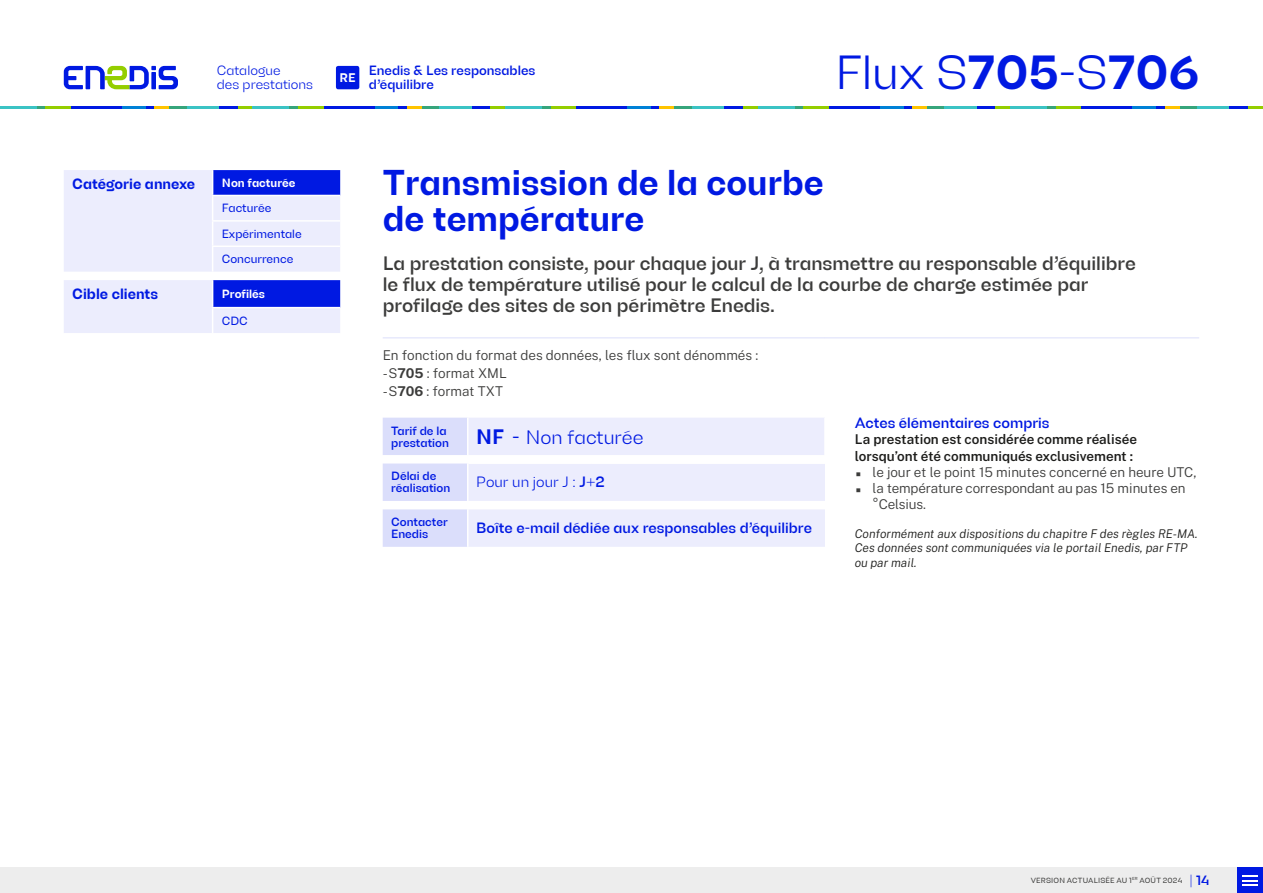
<style>
.page{position:relative;width:1263px;height:893px;background:#fff}
.page>*{position:absolute;margin:0;border:0;box-sizing:border-box;transform-origin:0 0}
.PRÉAMBULE{font:300 48px "Enedis";color:#0019e2}
.PRÉAMBULE-2{font:700 36px "Enedis";color:#0019e2}
.a_Description{font:500 19.5px/21px "Enedis";color:#3c3c3b}
.textes_fiche{font:300 19.5px "Enedis";color:#0019e2}
.t1{font:700 19.5px "Enedis";color:#fff;scale:3 1}
.description-b{font:500 15px "Enedis";color:#0019e2}
.description-b-2{font:700 15px "Enedis";color:#0019e2}
.description-b-3{font:300 15px "Enedis";color:#0019e2}
.a_Description-2{font:300 13.5px/16.2px "Public Sans";color:#3c3c3b}
.description-b-4{font:600 13.5px/16.2px "Public Sans";color:#1d1d1b}
.t2{font:500 13.5px/14.1px "Enedis";color:#0019e2}
.t3{font:300 13.5px/14.1px "Enedis";color:#0019e2}
.t4{font:700 12.6px "Enedis";color:#fff}
.description-b-5{font:italic 300 12px/14.4px "Public Sans";color:#1d1d1b}
.description-b-6{font:500 12px/12px "Enedis";color:#0019e2}
.t5{font:12px "Enedis";color:#0019e2}
.t6{font:700 12px "Enedis";color:#fff}
.t7{font:7.5px "Enedis";letter-spacing:.025em;color:#3c3c3b}
.s1{font-weight:700}
.s2{font-weight:700;font-size:21px}
.s3{font-weight:400;font-size:21px}
.s4{font-weight:500}
.s5{font-weight:100}
</style>
<div class="page">
<svg style="left:64px;top:66px;width:114px;height:23px"></svg>
<svg style="left:37px;top:106px;width:8px;height:3px"></svg>
<hr style="left:45px;top:106px;width:26px;height:3px;background:#94ce00">
<hr style="left:169px;top:106px;width:18px;height:3px;background:#36a57b">
<svg style="left:146px;top:106px;width:8px;height:3px"></svg>
<hr style="left:154px;top:106px;width:15px;height:3px;background:#ffc400">
<hr style="left:122px;top:106px;width:24px;height:3px;background:#0081d6">
<hr style="left:187px;top:106px;width:32px;height:3px;background:#3bc3c4">
<hr style="left:219px;top:106px;width:19px;height:3px;background:#0019e2">
<hr style="left:238px;top:106px;width:15px;height:3px;background:#94ce00">
<hr style="left:71px;top:106px;width:51px;height:3px;background:#0019e2">
<hr style="left:0;top:106px;width:37px;height:3px;background:#3bc3c4">
<svg style="left:289px;top:106px;width:9px;height:3px"></svg>
<hr style="left:298px;top:106px;width:26px;height:3px;background:#94ce00">
<hr style="left:422px;top:106px;width:17px;height:3px;background:#36a57b">
<svg style="left:398px;top:106px;width:9px;height:3px"></svg>
<hr style="left:407px;top:106px;width:15px;height:3px;background:#ffc400">
<hr style="left:374px;top:106px;width:24px;height:3px;background:#0081d6">
<hr style="left:439px;top:106px;width:33px;height:3px;background:#3bc3c4">
<hr style="left:472px;top:106px;width:18px;height:3px;background:#0019e2">
<hr style="left:490px;top:106px;width:15px;height:3px;background:#94ce00">
<hr style="left:324px;top:106px;width:50px;height:3px;background:#0019e2">
<hr style="left:253px;top:106px;width:36px;height:3px;background:#3bc3c4">
<svg style="left:542px;top:106px;width:9px;height:3px"></svg>
<hr style="left:551px;top:106px;width:25px;height:3px;background:#94ce00">
<hr style="left:674px;top:106px;width:18px;height:3px;background:#36a57b">
<svg style="left:651px;top:106px;width:8px;height:3px"></svg>
<hr style="left:659px;top:106px;width:15px;height:3px;background:#ffc400">
<hr style="left:627px;top:106px;width:24px;height:3px;background:#0081d6">
<hr style="left:692px;top:106px;width:32px;height:3px;background:#3bc3c4">
<hr style="left:724px;top:106px;width:19px;height:3px;background:#0019e2">
<hr style="left:743px;top:106px;width:15px;height:3px;background:#94ce00">
<hr style="left:576px;top:106px;width:51px;height:3px;background:#0019e2">
<hr style="left:505px;top:106px;width:37px;height:3px;background:#3bc3c4">
<svg style="left:794px;top:106px;width:9px;height:3px"></svg>
<hr style="left:803px;top:106px;width:26px;height:3px;background:#94ce00">
<hr style="left:927px;top:106px;width:18px;height:3px;background:#36a57b">
<svg style="left:903px;top:106px;width:9px;height:3px"></svg>
<hr style="left:912px;top:106px;width:15px;height:3px;background:#ffc400">
<hr style="left:880px;top:106px;width:23px;height:3px;background:#0081d6">
<hr style="left:945px;top:106px;width:32px;height:3px;background:#3bc3c4">
<hr style="left:977px;top:106px;width:18px;height:3px;background:#0019e2">
<hr style="left:995px;top:106px;width:15px;height:3px;background:#94ce00">
<hr style="left:829px;top:106px;width:51px;height:3px;background:#0019e2">
<hr style="left:758px;top:106px;width:36px;height:3px;background:#3bc3c4">
<svg style="left:1047px;top:106px;width:9px;height:3px"></svg>
<hr style="left:1056px;top:106px;width:25px;height:3px;background:#94ce00">
<hr style="left:1179px;top:106px;width:18px;height:3px;background:#36a57b">
<svg style="left:1156px;top:106px;width:9px;height:3px"></svg>
<hr style="left:1165px;top:106px;width:14px;height:3px;background:#ffc400">
<hr style="left:1132px;top:106px;width:24px;height:3px;background:#0081d6">
<hr style="left:1197px;top:106px;width:32px;height:3px;background:#3bc3c4">
<hr style="left:1229px;top:106px;width:19px;height:3px;background:#0019e2">
<hr style="left:1248px;top:106px;width:15px;height:3px;background:#94ce00">
<hr style="left:1081px;top:106px;width:51px;height:3px;background:#0019e2">
<hr style="left:1010px;top:106px;width:37px;height:3px;background:#3bc3c4">
<div style="left:0;top:867px;width:1263px;height:26px;background:#ededed"></div>
<div style="left:1237px;top:867px;width:26px;height:26px;background:#0019e2"></div>
<div style="left:336px;top:66px;width:23px;height:23px;background:#0019e2;border-radius:2px"></div>
<svg style="left:64px;top:170px;width:276px;height:163px;background:#cbcff9"></svg>
<hr style="left:383px;top:337px;width:442px;height:1px;background:#dbdefb">
<hr style="left:825px;top:337px;width:374px;height:1px;background:#dbdefb">
<svg style="left:469px;top:418px;width:356px;height:129px;background:#eeeffd"></svg>
<hr style="left:468px;top:463px;width:123px;height:1px;background:#fff">
<hr style="left:591px;top:463px;width:234px;height:1px;background:#fff">
<svg style="left:383px;top:418px;width:84px;height:129px;background:#dfe2fb"></svg>
<hr style="left:824px;top:418px;width:2px;height:37px;background:#fff">
<p class="t3" style="left:217px;top:63px;width:98px">Catalogue<br>des prestations</p>
<p class="t4" style="left:339px;top:70px;width:18px">RE</p>
<p class="t2" style="left:369px;top:64px;width:168px">Enedis &amp; Les responsables d’équilibre</p>
<p class="PRÉAMBULE" style="left:835px;top:45px;width:366px">Flux S<span class="s1">705</span>-S<span class="s1">706</span></p>
<p class="description-b-2" style="left:72px;top:175px;width:124px">Catégorie annexe</p>
<p class="t6" style="left:222px;top:176px;width:75px">Non facturée</p>
<p class="t5" style="left:222px;top:201px;width:51px">Facturée</p>
<p class="t5" style="left:222px;top:227px;width:81px">Expérimentale</p>
<p class="t5" style="left:222px;top:252px;width:73px">Concurrence</p>
<p class="description-b-2" style="left:72px;top:285px;width:87px">Cible clients</p>
<p class="t6" style="left:222px;top:287px;width:45px">Profilés</p>
<p class="t5" style="left:222px;top:313px;width:27px">CDC</p>
<p class="PRÉAMBULE-2" style="left:383px;top:162px;width:442px">Transmission de la courbe</p>
<p class="PRÉAMBULE-2" style="left:383px;top:198px;width:263px">de température</p>
<p class="a_Description" style="left:383px;top:253px;width:755px">La prestation consiste, pour chaque jour J, à transmettre au responsable d’équilibre le flux de température utilisé pour le calcul de la courbe de charge estimée par profilage des sites de son périmètre Enedis.</p>
<p class="a_Description-2" style="left:383px;top:347px;width:377px">En fonction du format des données, les flux sont dénommés :</p>
<p class="a_Description-2" style="left:383px;top:365px;width:126px">-S<span class="s1">705</span> : format XML</p>
<p class="a_Description-2" style="left:383px;top:383px;width:122px">-S<span class="s1">706</span> : format TXT</p>
<p class="description-b-6" style="left:391px;top:424px;width:57px">Tarif de la</p>
<p class="description-b-6" style="left:391px;top:436px;width:59px">prestation</p>
<p class="textes_fiche" style="left:476px;top:426px;width:169px"><span class="s2">NF</span> <span class="s3">-</span> Non facturée</p>
<p class="description-b-6" style="left:391px;top:470px;width:61px">Délai de réalisation</p>
<p class="description-b-3" style="left:476px;top:474px;width:130px">Pour un jour J : <span class="s4">J+2</span></p>
<p class="description-b-6" style="left:391px;top:516px;width:58px">Contacter</p>
<p class="description-b-6" style="left:391px;top:528px;width:38px">Enedis</p>
<p class="description-b" style="left:476px;top:520px;width:337px">Boîte e-mail dédiée aux responsables d’équilibre</p>
<p class="description-b" style="left:855px;top:414px;width:196px">Actes élémentaires compris</p>
<p class="description-b-4" style="left:855px;top:430px;width:284px">La prestation est considérée comme réalisée lorsqu’ont été communiqués exclusivement :</p>
<p class="a_Description-2" style="left:855px;top:463px;width:343px">◾◾ le jour et le point 15 minutes concerné en heure UTC,</p>
<p class="a_Description-2" style="left:873px;top:479px;width:314px;text-indent:-18px">◾◾ la température correspondant au pas 15 minutes en °Celsius.</p>
<p class="description-b-5" style="left:855px;top:526px;width:344px">Conformément aux dispositions du chapitre F des règles RE-MA.</p>
<p class="description-b-5" style="left:855px;top:540px;width:334px">Ces données sont communiquées via le portail Enedis, par FTP ou par mail.</p>
<p class="t2" style="left:1189px;top:873px;width:21px"><span class="s5">|</span> 14</p>
<p class="t7" style="left:1031px;top:876px;width:153px">VERSION ACTUALISÉE AU 1<sup>ER</sup> AOÛT 2024</p>
<p class="t1" style="left:1240px;top:869px;width:9px">---</p>
</div>
